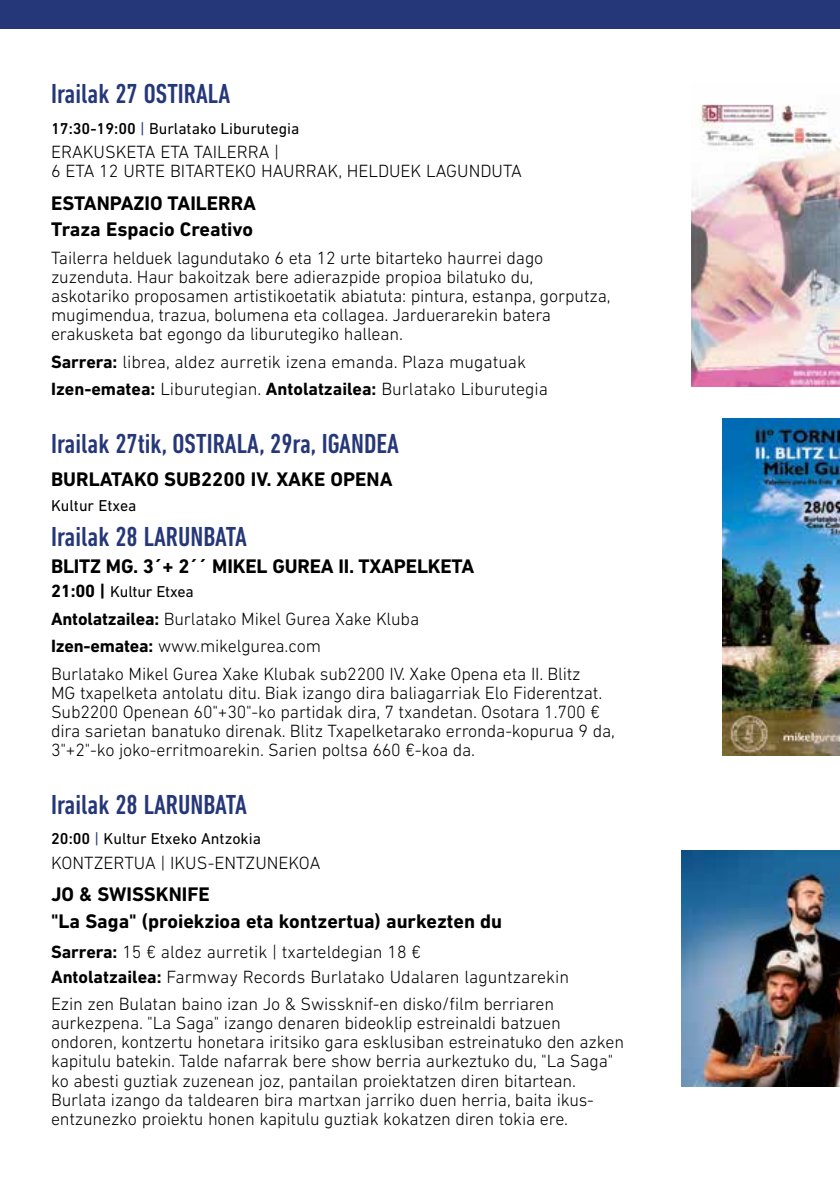
<style>
.page{position:relative;width:840px;height:1191px;background:#fff}
.page>*{position:absolute;margin:0;border:0;box-sizing:border-box;transform-origin:0 0}
.t1{font:500 condensed 28px "DIN Next LT Pro";color:#253778}
.t2{font:700 20px/26.6px "DIN Next LT Pro";color:#000}
.t3{font:300 18px/19px "DIN Next LT Pro";letter-spacing:-.01em;color:#000}
.t4{font:16px "DIN Next LT Pro";color:#000}
.s1{font-weight:500}
.s2{color:#253778}
.s3{font-weight:700}
.s4{font-weight:700;font-size:18px}
</style>
<div class="page">
<div style="left:0;top:0;width:839px;height:28px;background:#253778"></div>
<img style="left:691px;top:104px;width:148px;height:282px">
<img style="left:722px;top:419px;width:117px;height:336px">
<img style="left:681px;top:851px;width:158px;height:235px">
<h1 class="t1" style="left:51px;top:78px;width:180px">Irailak 27 OSTIRALA</h1>
<p class="t4" style="left:51px;top:119px;width:250px"><span class="s1">17:30-19:00</span> <span class="s2">|</span> Burlatako Liburutegia</p>
<p class="t3" style="left:51px;top:142px;width:472px">ERAKUSKETA ETA TAILERRA |<br>6 ETA 12 URTE BITARTEKO HAURRAK, HELDUEK LAGUNDUTA</p>
<p class="t2" style="left:51px;top:189px;width:206px">ESTANPAZIO TAILERRA<br>Traza Espacio Creativo</p>
<p class="t3" style="left:51px;top:248px;width:560px">Tailerra helduek lagundutako 6 eta 12 urte bitarteko haurrei dago zuzenduta. Haur bakoitzak bere adierazpide propioa bilatuko du, askotariko proposamen artistikoetatik abiatuta: pintura, estanpa, gorputza, mugimendua, trazua, bolumena eta collagea. Jarduerarekin batera erakusketa bat egongo da liburutegiko hallean.</p>
<p class="t3" style="left:51px;top:348px;width:498px;line-height:27.6px"><span class="s3">Sarrera:</span> librea, aldez aurretik izena emanda. Plaza mugatuak<br><span class="s3">Izen-ematea:</span> Liburutegian. <span class="s3">Antolatzailea:</span> Burlatako Liburutegia</p>
<h1 class="t1" style="left:51px;top:428px;width:349px">Irailak 27tik, OSTIRALA, 29ra, IGANDEA</h1>
<p class="t2" style="left:51px;top:465px;width:343px">BURLATAKO SUB2200 IV. XAKE OPENA</p>
<p class="t4" style="left:51px;top:496px;width:87px">Kultur Etxea</p>
<h1 class="t1" style="left:51px;top:520px;width:197px">Irailak 28 LARUNBATA</h1>
<p class="t2" style="left:51px;top:552px;width:424px">BLITZ MG. 3´+ 2´´ MIKEL GUREA II. TXAPELKETA</p>
<p class="t4" style="left:51px;top:582px;width:144px"><span class="s4">21:00 |</span> Kultur Etxea</p>
<p class="t3" style="left:51px;top:604px;width:531px;line-height:27.6px"><span class="s3">Antolatzailea:</span> Burlatako Mikel Gurea Xake Kluba<br><span class="s3">Izen-ematea:</span> www.mikelgurea.com<br>Burlatako Mikel Gurea Xake Klubak sub2200 IV. Xake Opena eta II. Blitz</p>
<p class="t3" style="left:51px;top:683px;width:565px">MG txapelketa antolatu ditu. Biak izango dira baliagarriak Elo Fiderentzat.<br>Sub2200 Openean 60"+30"-ko partidak dira, 7 txandetan. Osotara 1.700 € dira sarietan banatuko direnak. Blitz Txapelketarako erronda-kopurua 9 da, 3"+2"-ko joko-erritmoarekin. Sarien poltsa 660 €-koa da.</p>
<h1 class="t1" style="left:51px;top:788px;width:197px">Irailak 28 LARUNBATA</h1>
<p class="t4" style="left:51px;top:829px;width:211px"><span class="s1">20:00</span> <span class="s2">|</span> Kultur Etxeko Antzokia</p>
<p class="t3" style="left:51px;top:853px;width:271px">KONTZERTUA | IKUS-ENTZUNEKOA</p>
<p class="t2" style="left:51px;top:881px;width:452px">JO &amp; SWISSKNIFE<br>"La Saga" (proiekzioa eta kontzertua) aurkezten du</p>
<p class="t3" style="left:51px;top:939px;width:519px;line-height:24.6px"><span class="s3">Sarrera:</span> 15 € aldez aurretik | txarteldegian 18 €<br><span class="s3">Antolatzailea:</span> Farmway Records Burlatako Udalaren laguntzarekin</p>
<p class="t3" style="left:51px;top:994px;width:574px">Ezin zen Bulatan baino izan Jo &amp; Swissknif-en disko/film berriaren aurkezpena. "La Saga" izango denaren bideoklip estreinaldi batzuen ondoren, kontzertu honetara iritsiko gara esklusiban estreinatuko den azken kapitulu batekin. Talde nafarrak bere show berria aurkeztuko du, "La Saga" ko abesti guztiak zuzenean joz, pantailan proiektatzen diren bitartean.<br>Burlata izango da taldearen bira martxan jarriko duen herria, baita ikus&shy;entzunezko proiektu honen kapitulu guztiak kokatzen diren tokia ere.</p>
</div>
